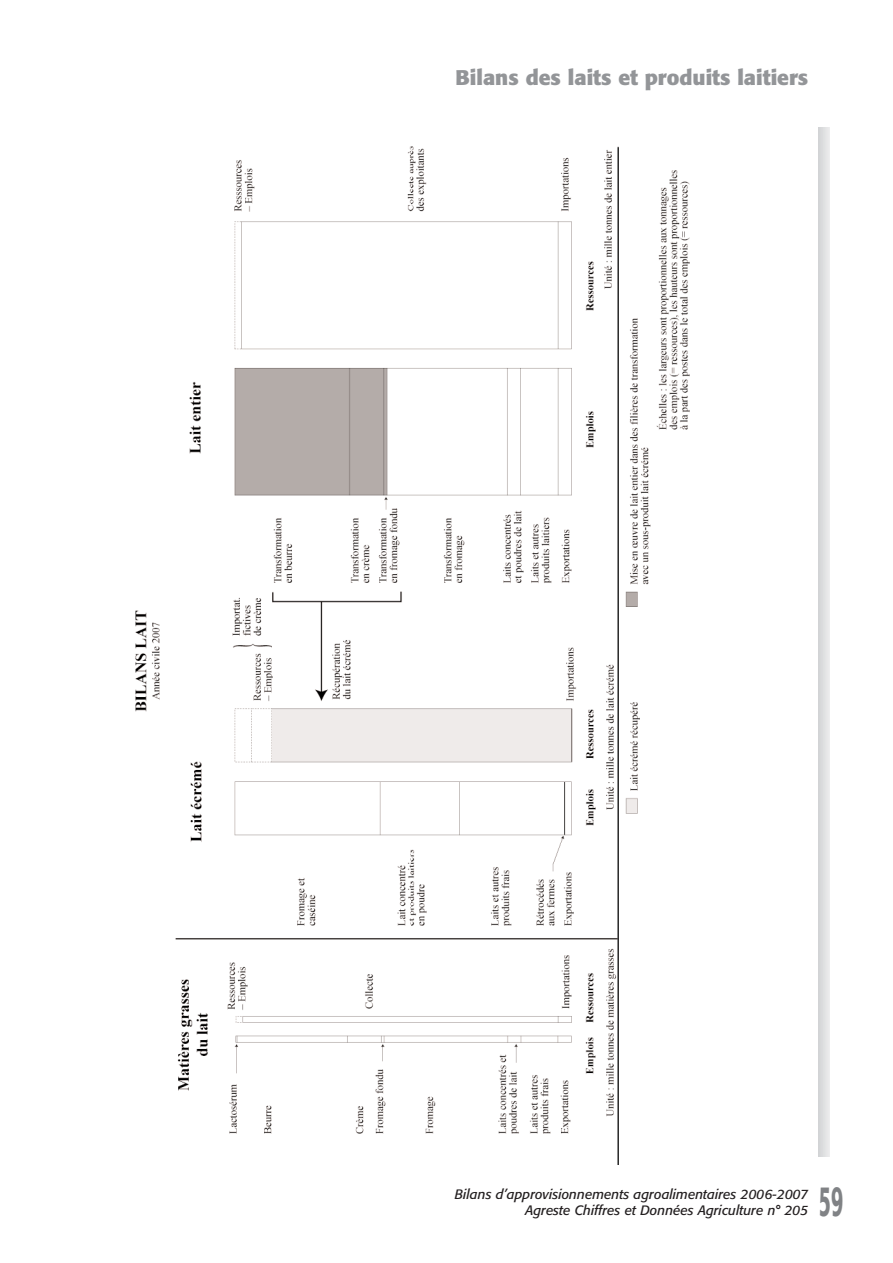
<style>
.page{position:relative;width:893px;height:1263px;background:#fff}
.page>*{position:absolute;margin:0;border:0;box-sizing:border-box;transform-origin:0 0}
.t1{font:500 42px "Formata";color:#808285;scale:.5 1}
.t2{font:700 21px "Formata";color:#939598}
.t3{font:italic 13.5px/17px "Formata";color:#231f20;text-align:right}
</style>
<div class="page">
<hr style="left:819px;top:128px;width:2px;height:1029px;background:#c7c9cb">
<hr style="left:820px;top:128px;width:2px;height:1029px;background:#cbcdcf">
<hr style="left:821px;top:128px;width:2px;height:1029px;background:#cfd0d2">
<hr style="left:822px;top:128px;width:2px;height:1029px;background:#d3d4d6">
<hr style="left:824px;top:128px;width:2px;height:1029px;background:#d9dbdc">
<hr style="left:825px;top:128px;width:2px;height:1029px;background:#dedfe0">
<hr style="left:827px;top:128px;width:2px;height:1029px;background:#e5e6e7">
<img style="left:135px;top:146px;width:554px;height:1018px">
<h2 class="t2" style="left:455px;top:68px;width:354px">Bilans des laits et produits laitiers</h2>
<p class="t3" style="left:454px;top:1186px;width:355px">Bilans d’approvisionnements agroalimentaires 2006-2007<br>Agreste Chiffres et Données Agriculture n° 205</p>
<h1 class="t1" style="left:819px;top:1182px;width:50px">59</h1>
</div>
